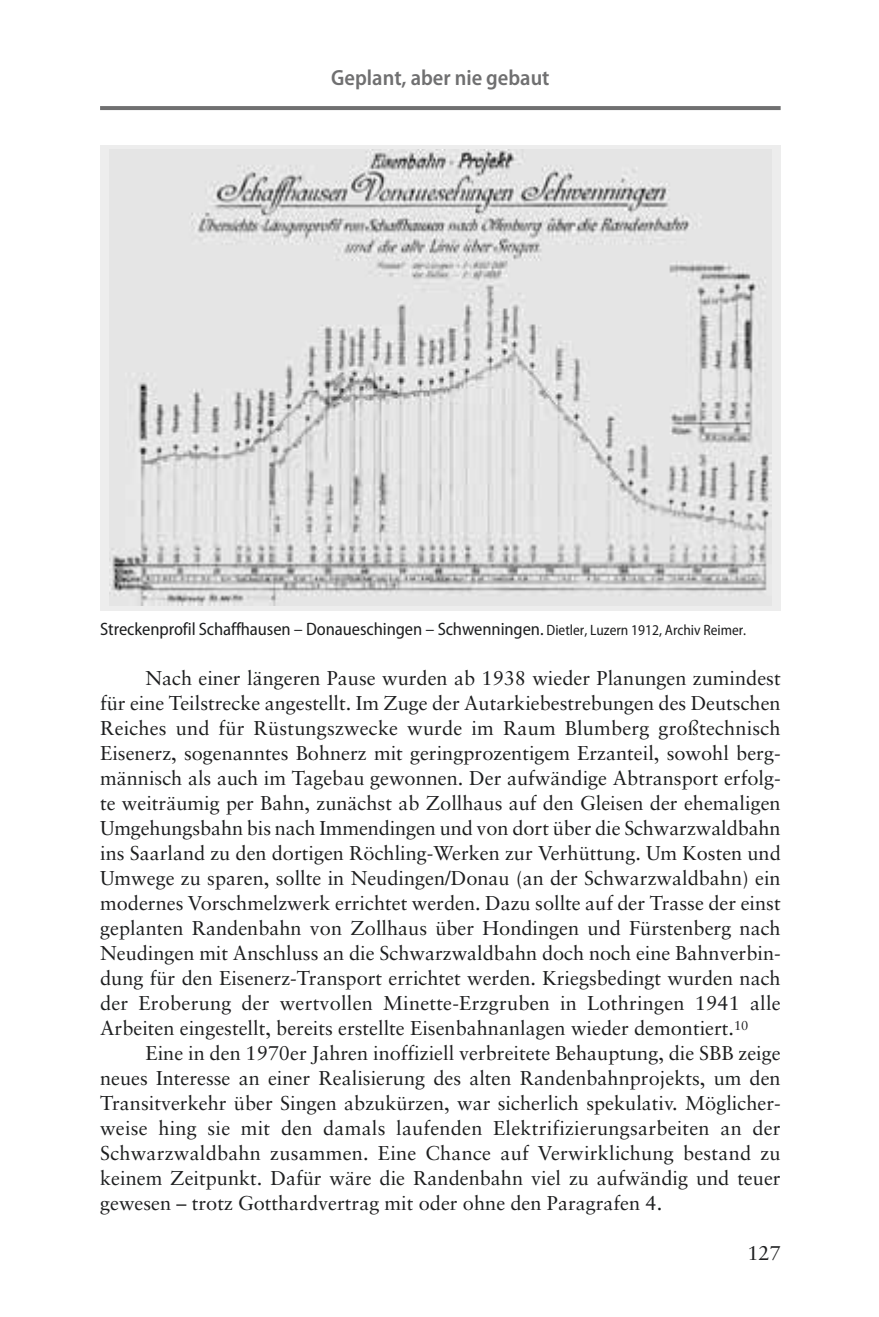
<style>
.page{position:relative;width:879px;height:1317px;background:#fff}
.page>*{position:absolute;margin:0;border:0;box-sizing:border-box;transform-origin:0 0}
.t1{font:22px "Myriad Pro Semibold Semi Cn 127";color:#707071}
.t2{font:20px/25px "Sabon";color:#1d1e1f;text-align:justify}
.t3{font:semi-condensed 18px "Myriad Pro";letter-spacing:-.005em;color:#1d1e1f}
.s1{font-size:15px}
</style>
<div class="page">
<svg style="left:100px;top:106px;width:681px;height:505px;background:#dcdcdc"></svg>
<p class="t1" style="left:331px;top:69px;width:220px">Geplant, aber nie gebaut</p>
<p class="t3" style="left:100px;top:622px;width:647px">Streckenprofil Schaffhausen – Donaueschingen – Schwenningen. <span class="s1">Dietler, Luzern 1912, Archiv Reimer.</span></p>
<p class="t2" style="left:100px;top:667px;width:682px;text-indent:45px">Nach einer längeren Pause wurden ab 1938 wieder Planungen zumindest für eine Teilstrecke angestellt. Im Zuge der Autarkiebestrebungen des Deutschen Reiches und für Rüstungszwecke wurde im Raum Blumberg großtechnisch Eisenerz, sogenanntes Bohnerz mit geringprozentigem Erzanteil, sowohl berg&shy;männisch als auch im Tagebau gewonnen. Der aufwändige Abtransport erfolg&shy;te weiträumig per Bahn, zunächst ab Zollhaus auf den Gleisen der ehemaligen Umgehungsbahn bis nach Immendingen und von dort über die Schwarzwaldbahn ins Saarland zu den dortigen Röchling-Werken zur Verhüttung. Um Kosten und Umwege zu sparen, sollte in Neudingen/Donau (an der Schwarzwaldbahn) ein modernes Vorschmelzwerk errichtet werden. Dazu sollte auf der Trasse der einst geplanten Randenbahn von Zollhaus über Hondingen und Fürstenberg nach Neudingen mit Anschluss an die Schwarzwaldbahn doch noch eine Bahnverbin&shy;dung für den Eisenerz-Transport errichtet werden. Kriegsbedingt wurden nach der Eroberung der wertvollen Minette-Erzgruben in Lothringen 1941 alle Arbeiten eingestellt, bereits erstellte Eisenbahnanlagen wieder demontiert.<sup>10</sup></p>
<p class="t2" style="left:100px;top:1042px;width:682px;text-indent:45px">Eine in den 1970er Jahren inoffiziell verbreitete Behauptung, die SBB zeige neues Interesse an einer Realisierung des alten Randenbahnprojekts, um den Transitverkehr über Singen abzukürzen, war sicherlich spekulativ. Möglicher&shy;weise hing sie mit den damals laufenden Elektrifizierungsarbeiten an der Schwarzwaldbahn zusammen. Eine Chance auf Verwirklichung bestand zu keinem Zeitpunkt. Dafür wäre die Randenbahn viel zu aufwändig und teuer gewesen – trotz Gotthardvertrag mit oder ohne den Paragrafen 4.</p>
<p class="t2" style="left:747px;top:1242px;width:35px">127</p>
</div>
